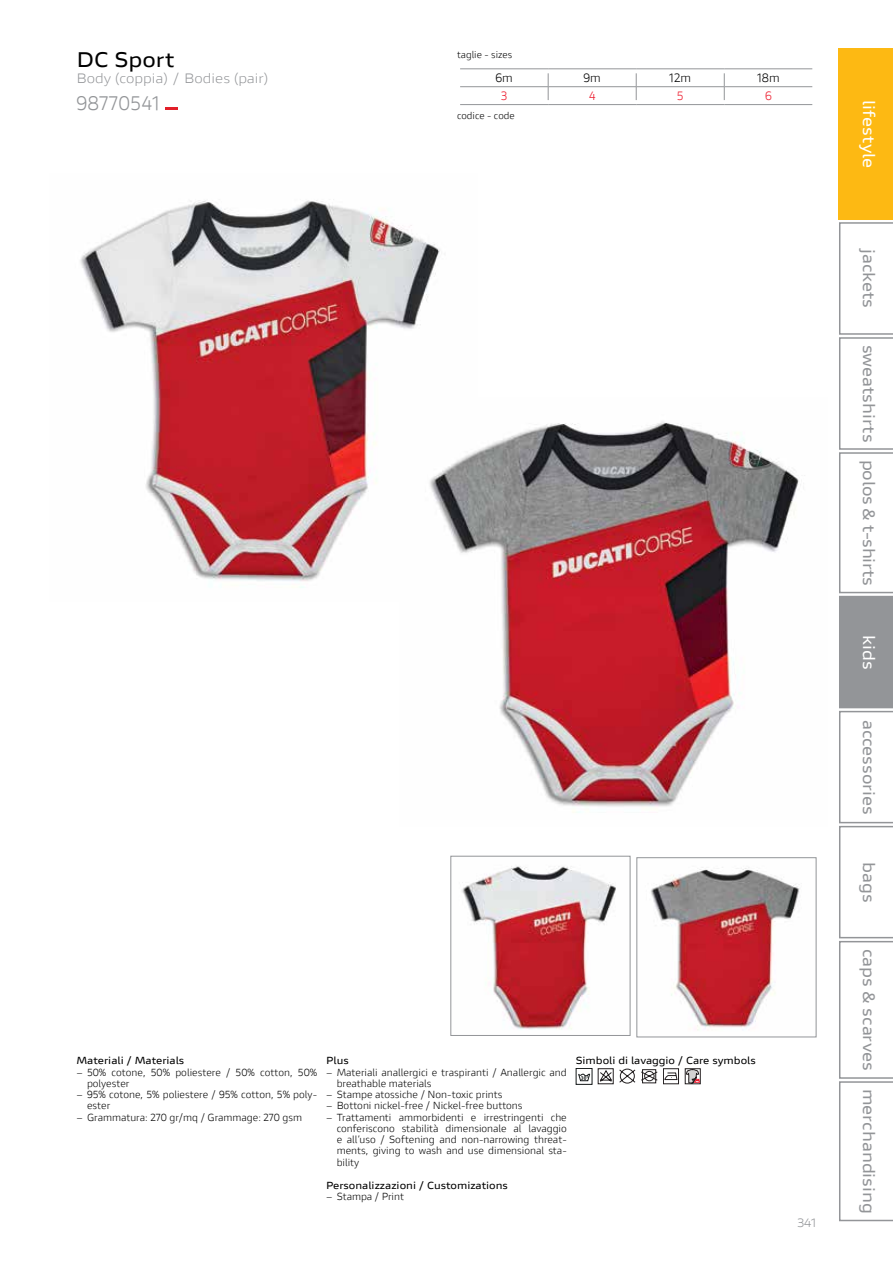
<style>
.page{position:relative;width:893px;height:1263px;background:#fff}
.page>*{position:absolute;margin:0;border:0;box-sizing:border-box;transform-origin:0 0}
.t1{font:700 21px "Ducati Style Ext";color:#000}
.t2{font:19.5px "Ducati Style";color:#939598}
.t3{font:700 16.5px "Ducati Style Ext";color:#939598}
.t4{font:700 16.5px "Ducati Style Ext";color:#fff}
.t5{font:13.5px "Ducati Style Ext";color:#939598}
.t6{font:12px "Ducati Style";color:#000}
.t7{font:12px "Ducati Style";color:#ed1c2e}
.t8{font:12px "Ducati Style Ext";color:#939598}
.t9{font:10.2px/11.2px "Ducati Style";color:#000}
.t10{font:700 10.2px "Ducati Style Ext";color:#000}
.t11{font:9.75px "Ducati Style";color:#000}
</style>
<div class="page">
<div style="left:839px;top:49px;width:54px;height:171px;background:#fdb913"></div>
<svg style="left:839px;top:222px;width:54px;height:999px"></svg>
<svg style="left:165px;top:108px;width:13px;height:2px"></svg>
<hr style="left:460px;top:69px;width:88px;height:1px;background:#939598">
<hr style="left:548px;top:69px;width:88px;height:1px;background:#939598">
<hr style="left:636px;top:69px;width:88px;height:1px;background:#939598">
<hr style="left:724px;top:69px;width:88px;height:1px;background:#939598">
<hr style="left:460px;top:86px;width:88px;height:1px;background:#939598">
<hr style="left:548px;top:86px;width:88px;height:1px;background:#939598">
<hr style="left:636px;top:86px;width:88px;height:1px;background:#939598">
<hr style="left:724px;top:86px;width:88px;height:1px;background:#939598">
<hr style="left:460px;top:104px;width:88px;height:1px;background:#939598">
<hr style="left:548px;top:104px;width:88px;height:1px;background:#939598">
<hr style="left:636px;top:104px;width:88px;height:1px;background:#939598">
<hr style="left:724px;top:104px;width:88px;height:1px;background:#939598">
<svg style="left:548px;top:73px;width:1px;height:27px"></svg>
<svg style="left:636px;top:73px;width:1px;height:27px"></svg>
<svg style="left:724px;top:73px;width:1px;height:27px"></svg>
<img style="left:461px;top:866px;width:155px;height:164px">
<div style="left:450px;top:856px;width:180px;height:180px;border:1px solid #939598"></div>
<img style="left:651px;top:867px;width:149px;height:163px">
<div style="left:636px;top:857px;width:180px;height:180px;border:1px solid #939598"></div>
<svg style="left:578px;top:1073px;width:12px;height:8px"></svg>
<div style="left:598px;top:1068px;width:15px;height:16px;border:1px solid #231f20"></div>
<svg style="left:599px;top:1069px;width:13px;height:13px"></svg>
<svg style="left:619px;top:1069px;width:39px;height:15px"></svg>
<div style="left:644px;top:1071px;width:10px;height:10px;border:1px solid #231f20;border-radius:50%"></div>
<div style="left:663px;top:1068px;width:16px;height:16px;border:1px solid #231f20"></div>
<svg style="left:665px;top:1072px;width:12px;height:8px"></svg>
<div style="left:685px;top:1068px;width:15px;height:16px;border:1px solid #231f20"></div>
<svg style="left:686px;top:1069px;width:14px;height:14px"></svg>
<img style="left:80px;top:199px;width:360px;height:389px">
<img style="left:399px;top:398px;width:402px;height:415px">
<h1 class="t1" style="left:76px;top:45px;width:100px">DC Sport</h1>
<h3 class="t5" style="left:76px;top:70px;width:193px">Body (coppia) / Bodies (pair)</h3>
<h2 class="t2" style="left:76px;top:91px;width:85px">98770541</h2>
<p class="t11" style="left:457px;top:49px;width:57px">taglie - sizes</p>
<p class="t6" style="left:495px;top:71px;width:19px">6m</p>
<p class="t6" style="left:583px;top:71px;width:19px">9m</p>
<p class="t6" style="left:669px;top:71px;width:23px">12m</p>
<p class="t6" style="left:757px;top:71px;width:24px">18m</p>
<p class="t7" style="left:501px;top:88px;width:8px">3</p>
<p class="t7" style="left:589px;top:88px;width:9px">4</p>
<p class="t7" style="left:677px;top:88px;width:8px">5</p>
<p class="t7" style="left:765px;top:88px;width:8px">6</p>
<p class="t11" style="left:457px;top:109px;width:59px">codice - code</p>
<p class="t10" style="left:76px;top:1054px;width:109px">Materiali / Materials</p>
<p class="t9" style="left:87px;top:1066px;width:232px;text-indent:-10px">– 50% cotone, 50% poliestere / 50% cotton, 50% polyester</p>
<p class="t9" style="left:87px;top:1089px;width:232px;text-indent:-10px">– 95% cotone, 5% poliestere / 95% cotton, 5% poly&shy;ester</p>
<p class="t9" style="left:77px;top:1111px;width:227px">– Grammatura: 270 gr/mq / Grammage: 270 gsm</p>
<p class="t10" style="left:326px;top:1054px;width:24px">Plus</p>
<p class="t9" style="left:337px;top:1066px;width:232px;text-indent:-10px">– Materiali anallergici e traspiranti / Anallergic and breathable materials</p>
<p class="t9" style="left:326px;top:1089px;width:178px">– Stampe atossiche / Non-toxic prints</p>
<p class="t9" style="left:326px;top:1100px;width:198px">– Bottoni nickel-free / Nickel-free buttons</p>
<p class="t9" style="left:337px;top:1111px;width:232px;text-align:justify;text-indent:-10px">– Trattamenti ammorbidenti e irrestringenti che conferiscono stabilità dimensionale al lavaggio e all’uso / Softening and non-narrowing threat&shy;ments, giving to wash and use dimensional sta&shy;bility</p>
<p class="t10" style="left:326px;top:1179px;width:183px">Personalizzazioni / Customizations</p>
<p class="t9" style="left:326px;top:1191px;width:79px">– Stampa / Print</p>
<p class="t10" style="left:576px;top:1054px;width:181px">Simboli di lavaggio / Care symbols</p>
<p class="t8" style="left:797px;top:1215px;width:21px">341</p>
<h3 class="t4" style="left:880px;top:100px;width:70px;rotate:90deg">lifestyle</h3>
<h3 class="t3" style="left:880px;top:249px;width:60px;rotate:90deg">jackets</h3>
<h3 class="t3" style="left:880px;top:345px;width:243px;rotate:90deg">sweatshirts polos &amp; t-shirts</h3>
<h3 class="t4" style="left:880px;top:635px;width:36px;rotate:90deg">kids</h3>
<h3 class="t3" style="left:880px;top:720px;width:96px;rotate:90deg">accessories</h3>
<h3 class="t3" style="left:880px;top:862px;width:42px;rotate:90deg">bags</h3>
<h3 class="t3" style="left:880px;top:949px;width:266px;rotate:90deg">caps &amp; scarves merchandising</h3>
</div>
